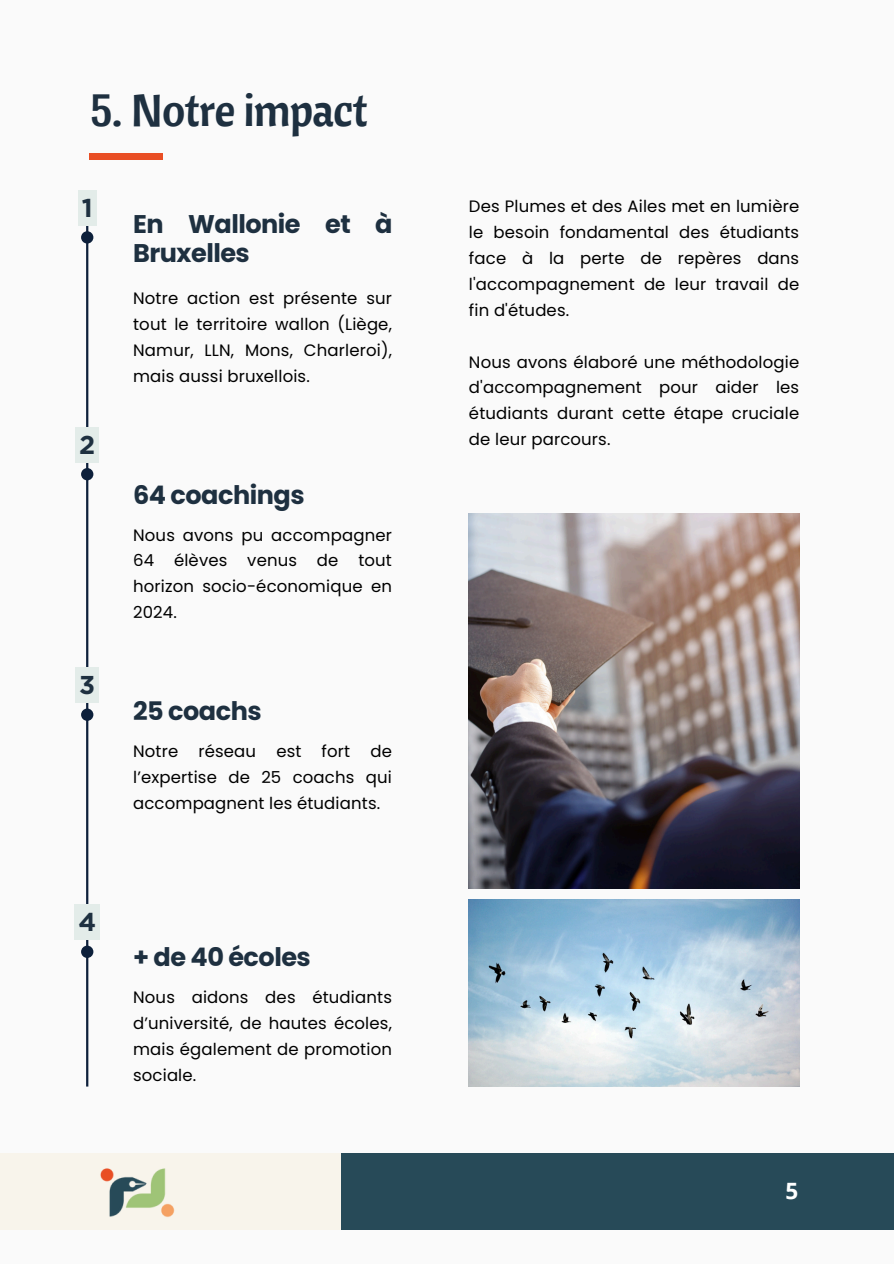
<style>
.page{position:relative;width:894px;height:1264px;background:#fff}
.page>*{position:absolute;margin:0;border:0;box-sizing:border-box;transform-origin:0 0}
.t1{font:45px "Cantora One";letter-spacing:-.02em;color:#1e3040}
.t2{font:700 25.8px "Gotham";color:#1e3040}
.t3{font:700 25.5px/29.2px "Poppins";letter-spacing:-.02em;color:#1e3040}
.t4{font:700 22.5px "Open Sans";color:#fff}
.t5{font:16.5px/25.8px "Poppins";letter-spacing:.01em;color:#000;text-align:justify}
</style>
<div class="page">
<div style="left:0;top:0;width:893px;height:1263px;background:#fafafa"></div>
<img style="left:469px;top:513px;width:330px;height:375px">
<img style="left:469px;top:899px;width:330px;height:187px">
<hr style="left:86px;top:193px;width:2px;height:893px;background:#0d203b">
<div style="left:81px;top:231px;width:12px;height:12px;background:#0d203b;border-radius:50%"></div>
<div style="left:78px;top:190px;width:18px;height:35px;background:#e3ece9"></div>
<div style="left:81px;top:468px;width:12px;height:12px;background:#0d203b;border-radius:50%"></div>
<div style="left:75px;top:427px;width:24px;height:35px;background:#e3ece9"></div>
<div style="left:81px;top:708px;width:12px;height:13px;background:#0d203b;border-radius:50%"></div>
<div style="left:75px;top:667px;width:24px;height:36px;background:#e3ece9"></div>
<div style="left:81px;top:945px;width:12px;height:12px;background:#0d203b;border-radius:50%"></div>
<div style="left:74px;top:904px;width:26px;height:36px;background:#e3ece9"></div>
<div style="left:0;top:1153px;width:341px;height:77px;background:#f8f4eb"></div>
<div style="left:341px;top:1153px;width:552px;height:77px;background:#274a58"></div>
<img style="left:100px;top:1168px;width:75px;height:49px">
<div style="left:89px;top:153px;width:73px;height:6px;background:#e94e24"></div>
<p class="t1" style="left:90px;top:81px;width:279px">5. Notre impact</p>
<p class="t2" style="left:82px;top:192px;width:12px">1</p>
<p class="t2" style="left:79px;top:429px;width:18px">2</p>
<p class="t2" style="left:79px;top:669px;width:18px">3</p>
<h2 class="t3" style="left:133px;top:209px;width:261px">En Wallonie et à<br>Bruxelles</h2>
<p class="t5" style="left:133px;top:286px;width:260px">Notre action est présente sur tout le territoire wallon (Liège, Namur, LLN, Mons, Charleroi), mais aussi bruxellois.</p>
<p class="t3" style="left:133px;top:480px;width:173px">64 coachings</p>
<p class="t5" style="left:133px;top:522px;width:260px">Nous avons pu accompagner 64 élèves venus de tout horizon socio-économique en 2024.</p>
<h2 class="t3" style="left:133px;top:696px;width:130px">25 coachs</h2>
<p class="t5" style="left:133px;top:738px;width:260px">Notre réseau est fort de l’expertise de 25 coachs qui accompagnent les étudiants.</p>
<p class="t2" style="left:78px;top:906px;width:19px">4</p>
<h2 class="t3" style="left:133px;top:942px;width:179px">+ de 40 écoles</h2>
<p class="t5" style="left:133px;top:984px;width:260px">Nous aidons des étudiants d’université, de hautes écoles, mais également de promotion sociale.</p>
<h1 class="t5" style="left:469px;top:194px;width:332px">Des Plumes et des Ailes met en lumière le besoin fondamental des étudiants face à la perte de repères dans l'accompagnement de leur travail de fin d'études.</h1>
<p class="t5" style="left:469px;top:349px;width:332px">Nous avons élaboré une méthodologie d'accompagnement pour aider les étudiants durant cette étape cruciale de leur parcours.</p>
<h2 class="t4" style="left:785px;top:1175px;width:14px">5</h2>
</div>
